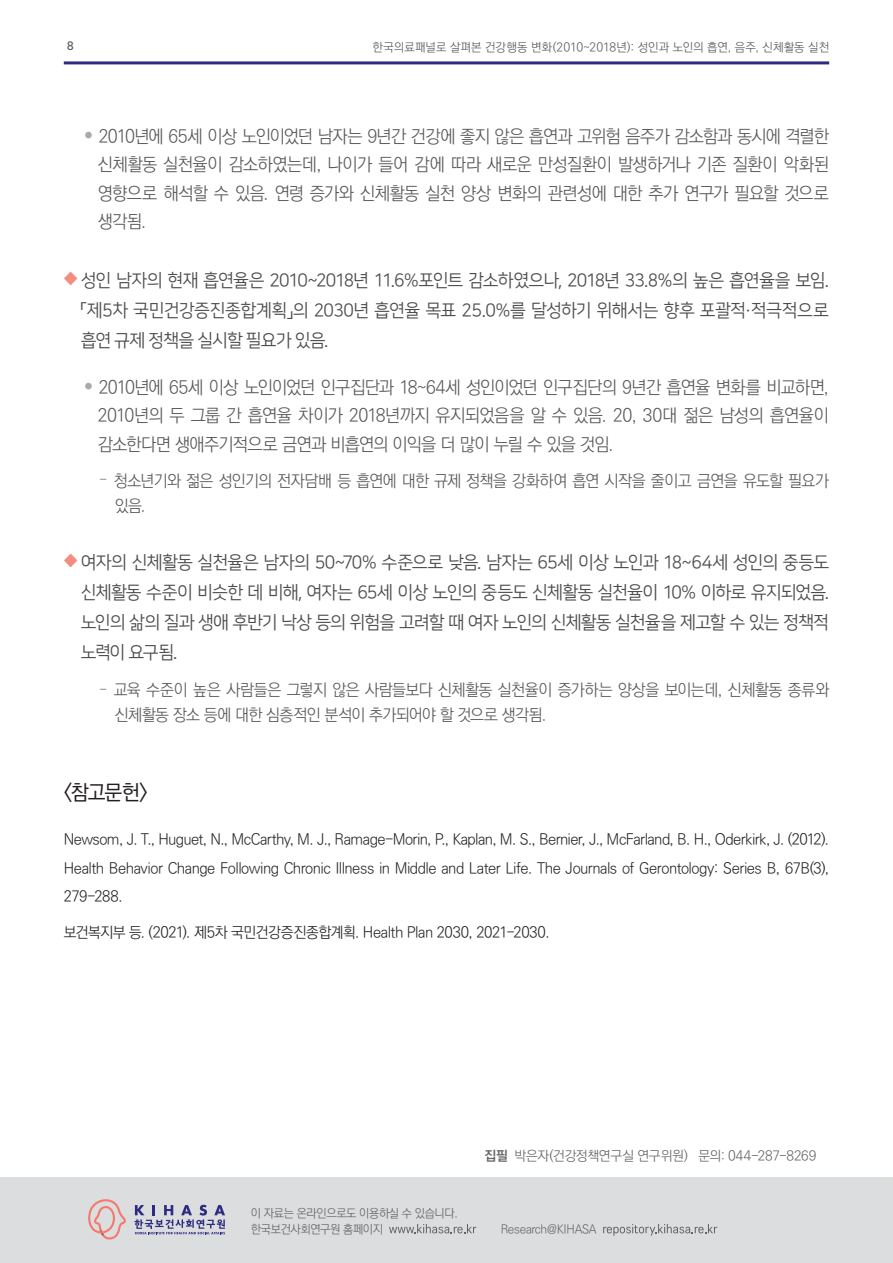
<style>
.page{position:relative;width:893px;height:1263px;background:#fff}
.page>*{position:absolute;margin:0;border:0;box-sizing:border-box;transform-origin:0 0}
.t1{font:500 21px "Ko Pub World Dotum";color:#231f20}
.t2{font:300 18px/28.5px "Ko Pub Dotum";letter-spacing:-.035em;color:#57585a;text-align:justify}
.t3{font:18px/30px "Nanum Square OTFR";letter-spacing:-.05em;color:#4b4c4d;text-align:justify}
.t4{font:300 16.5px/25.5px "Ko Pub Dotum";letter-spacing:-.035em;color:#57585a}
.t5{font:300 15px/28.5px "Ko Pub Dotum";letter-spacing:-.035em;color:#231f20;text-align:justify}
.t6{font:300 13.5px "Ko Pub World Dotum";letter-spacing:-.02em;color:#636366}
.t7{font:300 12px/15.6px "Ko Pub World Dotum";letter-spacing:-.03em;color:#636366}
.t8{font:300 12px "Ko Pub World Dotum";letter-spacing:.005em;color:#57585a}
.t9{font:12px "Nanum Square Round OTFB";color:#57585a}
.s1{font-family:"S Core Dream 7";font-weight:800;font-size:14.25px;color:#f48d80}
.s2{font-weight:700}
</style>
<div class="page">
<hr style="left:64px;top:61px;width:765px;height:3px;background:#2e2c81">
<div style="left:0;top:1178px;width:893px;height:85px;background:#dcdddf"></div>
<svg style="left:389px;top:1224px;width:87px;height:9px"></svg>
<svg style="left:603px;top:1224px;width:114px;height:11px"></svg>
<svg style="left:134px;top:1205px;width:91px;height:29px"></svg>
<svg style="left:88px;top:1199px;width:38px;height:40px"></svg>
<p class="t9" style="left:67px;top:39px;width:9px">8</p>
<p class="t8" style="left:372px;top:39px;width:458px">한국의료패널로 살펴본 건강행동 변화(2010~2018년): 성인과 노인의 흡연, 음주, 신체활동 실천</p>
<p class="t2" style="left:98px;top:123px;width:733px;text-indent:-13px"><sup>●</sup> 2010년에 65세 이상 노인이었던 남자는 9년간 건강에 좋지 않은 흡연과 고위험 음주가 감소함과 동시에 격렬한 신체활동 실천율이 감소하였는데, 나이가 들어 감에 따라 새로운 만성질환이 발생하거나 기존 질환이 악화된 영향으로 해석할 수 있음. 연령 증가와 신체활동 실천 양상 변화의 관련성에 대한 추가 연구가 필요할 것으로 생각됨.</p>
<p class="t3" style="left:81px;top:265px;width:750px;text-indent:-17px"><span class="s1">◆</span> 성인 남자의 현재 흡연율은 2010~2018년 11.6%포인트 감소하였으나, 2018년 33.8%의 높은 흡연율을 보임.「제5차 국민건강증진종합계획」의 2030년 흡연율 목표 25.0%를 달성하기 위해서는 향후 포괄적·적극적으로 흡연 규제 정책을 실시할 필요가 있음.</p>
<p class="t2" style="left:98px;top:374px;width:733px;text-indent:-13px"><sup>●</sup> 2010년에 65세 이상 노인이었던 인구집단과 18~64세 성인이었던 인구집단의 9년간 흡연율 변화를 비교하면, 2010년의 두 그룹 간 흡연율 차이가 2018년까지 유지되었음을 알 수 있음. 20, 30대 젊은 남성의 흡연율이 감소한다면 생애주기적으로 금연과 비흡연의 이익을 더 많이 누릴 수 있을 것임.</p>
<p class="t4" style="left:115px;top:468px;width:716px;text-indent:-15px"><sup>―</sup> 청소년기와 젊은 성인기의 전자담배 등 흡연에 대한 규제 정책을 강화하여 흡연 시작을 줄이고 금연을 유도할 필요가 있음.</p>
<p class="t3" style="left:81px;top:547px;width:750px;text-indent:-17px"><span class="s1">◆</span> 여자의 신체활동 실천율은 남자의 50~70% 수준으로 낮음. 남자는 65세 이상 노인과 18~64세 성인의 중등도 신체활동 수준이 비슷한 데 비해, 여자는 65세 이상 노인의 중등도 신체활동 실천율이 10% 이하로 유지되었음. 노인의 삶의 질과 생애 후반기 낙상 등의 위험을 고려할 때 여자 노인의 신체활동 실천율을 제고할 수 있는 정책적 노력이 요구됨.</p>
<p class="t4" style="left:115px;top:678px;width:716px;text-indent:-15px"><sup>―</sup> 교육 수준이 높은 사람들은 그렇지 않은 사람들보다 신체활동 실천율이 증가하는 양상을 보이는데, 신체활동 종류와 신체활동 장소 등에 대한 심층적인 분석이 추가되어야 할 것으로 생각됨.</p>
<p class="t1" style="left:64px;top:778px;width:86px">&lt;참고문헌&gt;</p>
<p class="t5" style="left:64px;top:826px;width:767px">Newsom, J. T., Huguet, N., McCarthy, M. J., Ramage-Morin, P., Kaplan, M. S., Bernier, J., McFarland, B. H., Oderkirk, J. (2012).<br>Health Behavior Change Following Chronic Illness in Middle and Later Life. The Journals of Gerontology: Series B, 67B(3), 279-288.</p>
<p class="t5" style="left:64px;top:919px;width:488px">보건복지부 등. (2021). 제5차 국민건강증진종합계획. Health Plan 2030, 2021-2030.</p>
<p class="t7" style="left:251px;top:1206px;width:208px">이 자료는 온라인으로도 이용하실 수 있습니다. 한국보건사회연구원 홈페이지</p>
<p class="t6" style="left:485px;top:1147px;width:333px"><span class="s2">집필</span> 박은자(건강정책연구실 연구위원) 문의: 044-287-8269</p>
<p class="t7" style="left:501px;top:1222px;width:97px">Research@KIHASA</p>
</div>
